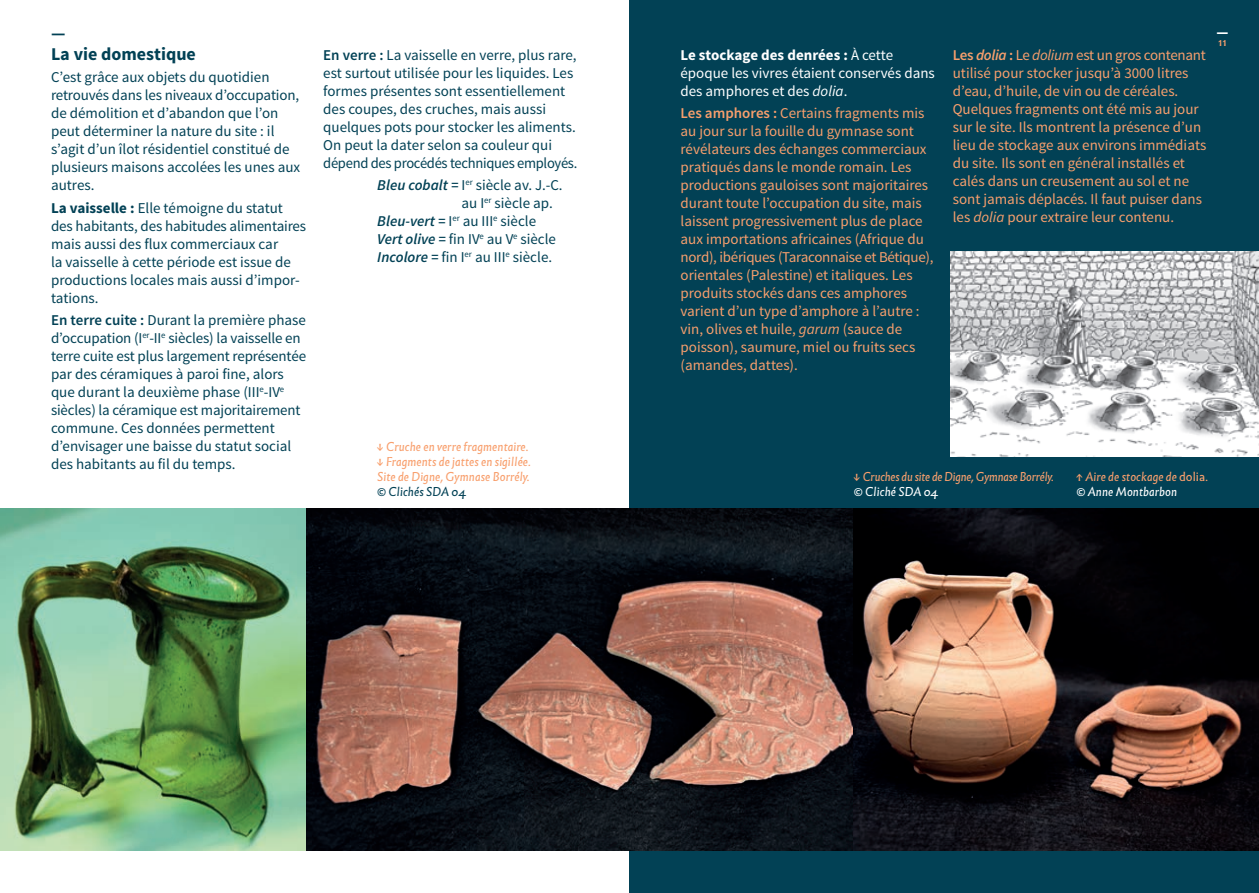
<style>
.page{position:relative;width:1259px;height:893px;background:#fff}
.page>*{position:absolute;margin:0;border:0;box-sizing:border-box;transform-origin:0 0}
.t1{font:700 18px "Source Sans Pro";color:#024155}
.t2{font:15px/18px "Source Sans Pro";color:#024155}
.t3{font:15px/18px "Source Sans Pro";color:#f89f6d}
.t4{font:15px/18px "Source Sans Pro";color:#fff}
.t5{font:900 15px "Source Sans Pro";color:#fff}
.t6{font:italic 12px/15px "Infini";color:#f89f6d}
.t7{font:italic 12px "Infini";letter-spacing:-.02em;color:#f89f6d}
.t8{font:italic 12px "Infini";color:#024155}
.t9{font:italic 12px "Infini";color:#fff}
.t10{font:12px "Infini";color:#f89f6d}
.s1{font-weight:700}
.s2{font-weight:600}
.s3{font-weight:600;font-style:italic}
.s4{font-style:italic}
.s5{font-style:normal}
.s6{color:#fff}
</style>
<div class="page">
<div style="left:629px;top:0;width:630px;height:893px;background:#024155"></div>
<img style="left:0;top:508px;width:1259px;height:343px">
<img style="left:950px;top:252px;width:309px;height:204px">
<p class="t1" style="left:51px;top:21px;width:16px">—</p>
<p class="t1" style="left:51px;top:42px;width:146px">La vie domestique</p>
<p class="t2" style="left:51px;top:69px;width:251px">C’est grâce aux objets du quotidien retrouvés dans les niveaux d’occupation, de démolition et d’abandon que l’on peut déterminer la nature du site : il s’agit d’un îlot résidentiel constitué de plusieurs maisons accolées les unes aux autres.</p>
<p class="t2" style="left:51px;top:199px;width:257px"><span class="s1">La vaisselle :</span> Elle témoigne du statut des habitants, des habitudes alimentaires mais aussi des flux commerciaux car<br>la vaisselle à cette période est issue de productions locales mais aussi d’impor&shy;tations.</p>
<p class="t2" style="left:51px;top:311px;width:257px"><span class="s2">En terre cuite :</span> Durant la première phase d’occupation (I<sup>er</sup>-II<sup>e</sup> siècles) la vaisselle en terre cuite est plus largement représentée par des céramiques à paroi fine, alors que durant la deuxième phase (III<sup>e</sup>-IV<sup>e </sup>siècles) la céramique est majoritairement commune. Ces données permettent d’envisager une baisse du statut social des habitants au fil du temps.</p>
<p class="t2" style="left:323px;top:46px;width:256px"><span class="s2">En verre :</span> La vaisselle en verre, plus rare, est surtout utilisée pour les liquides. Les formes présentes sont essentiellement des coupes, des cruches, mais aussi quelques pots pour stocker les aliments.<br>On peut la dater selon sa couleur qui dépend des procédés techniques employés.</p>
<p class="t2" style="left:377px;top:177px;width:187px"><span class="s3">Bleu cobalt =</span> I<sup>er</sup> siècle av. J.-C.</p>
<p class="t2" style="left:461px;top:195px;width:93px">au I<sup>er</sup> siècle ap.</p>
<p class="t2" style="left:377px;top:213px;width:160px"><span class="s3">Bleu-vert =</span> I<sup>er</sup> au III<sup>e</sup> siècle</p>
<p class="t2" style="left:377px;top:231px;width:180px"><span class="s3">Vert olive =</span> fin IV<sup>e</sup> au V<sup>e</sup> siècle</p>
<p class="t2" style="left:377px;top:249px;width:176px"><span class="s3">Incolore =</span> fin I<sup>er</sup> au III<sup>e</sup> siècle.</p>
<p class="t6" style="left:377px;top:438px;width:156px">↓ Cruche en verre fragmentaire. ↓ Fragments de jattes en sigillée.<br>Site de Digne, Gymnase Borrély.</p>
<p class="t8" style="left:377px;top:482px;width:91px">© Clichés SDA 04</p>
<p class="t4" style="left:680px;top:46px;width:256px"><span class="s1">Le stockage des denrées :</span> À cette époque les vivres étaient conservés dans des amphores et des <span class="s4">dolia</span>.</p>
<p class="t3" style="left:680px;top:105px;width:254px"><span class="s2">Les amphores :</span> Certains fragments mis au jour sur la fouille du gymnase sont révélateurs des échanges commerciaux pratiqués dans le monde romain. Les productions gauloises sont majoritaires durant toute l’occupation du site, mais laissent progressivement plus de place aux importations africaines (Afrique du nord), ibériques (Taraconnaise et Bétique), orientales (Palestine) et italiques. Les produits stockés dans ces amphores varient d’un type d’amphore à l’autre : vin, olives et huile, <span class="s4">garum</span> (sauce de poisson), saumure, miel ou fruits secs (amandes, dattes).</p>
<p class="t3" style="left:952px;top:46px;width:255px"><span class="s2">Les</span> <span class="s3">dolia</span> <span class="s2">:</span> Le <span class="s4">dolium</span> est un gros contenant utilisé pour stocker jusqu’à 3000 litres d’eau, d’huile, de vin ou de céréales.<br>Quelques fragments ont été mis au jour sur le site. Ils montrent la présence d’un lieu de stockage aux environs immédiats du site. Ils sont en général installés et calés dans un creusement au sol et ne sont jamais déplacés. Il faut puiser dans les <span class="s4">dolia</span> pour extraire leur contenu.</p>
<p class="t5" style="left:1216px;top:22px;width:13px">—</p>
<p class="t10" style="left:1218px;top:32px;width:10px">11</p>
<p class="t7" style="left:853px;top:467px;width:202px">↓ Cruches du site de Digne, Gymnase Borrély.</p>
<p class="t9" style="left:853px;top:482px;width:86px">© Cliché SDA 04</p>
<p class="t6" style="left:1076px;top:468px;width:134px">↑ Aire de stockage de <span class="s5">dolia</span>. <span class="s6">© Anne Montbarbon</span></p>
</div>
